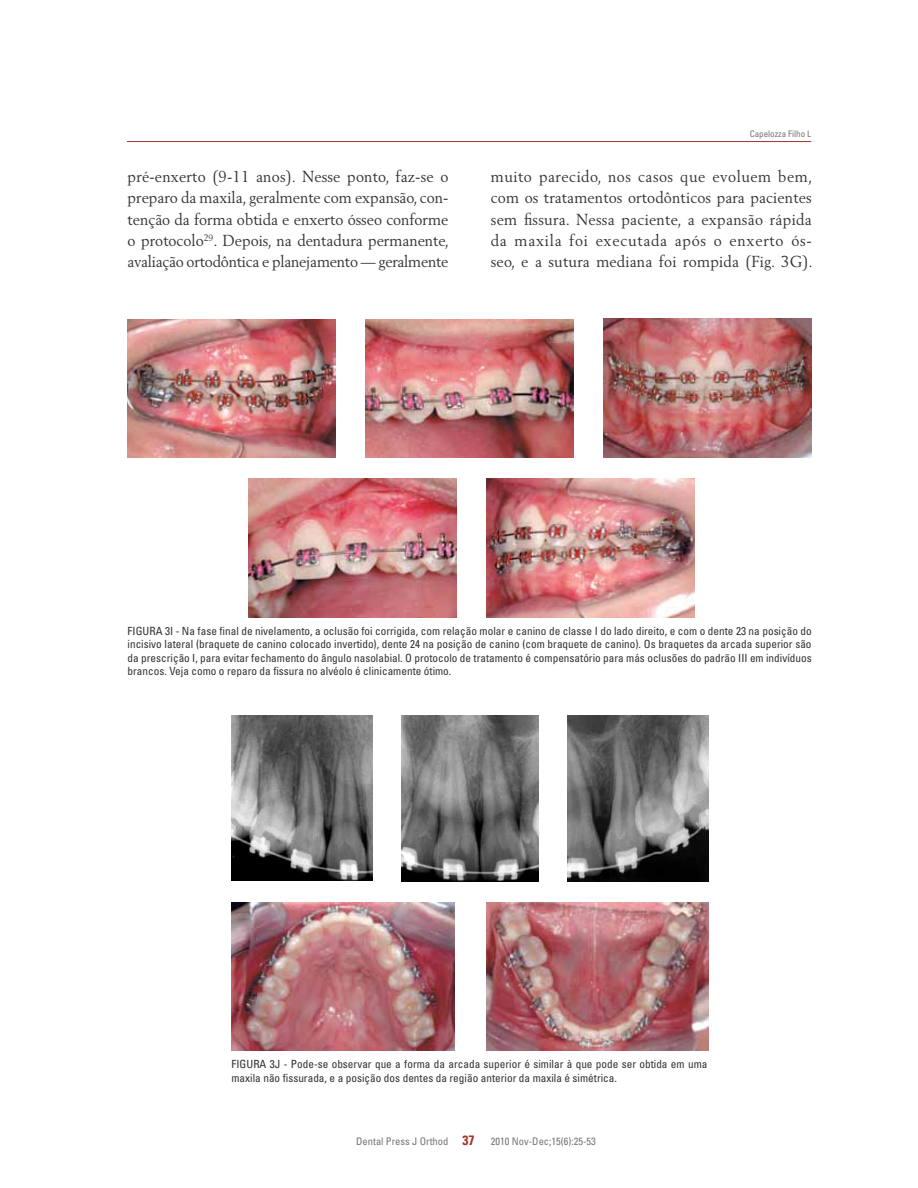
<style>
.page{position:relative;width:918px;height:1188px;background:#fff}
.page>*{position:absolute;margin:0;border:0;box-sizing:border-box;transform-origin:0 0}
.t1{font:15.75px/21.3px "Berling";color:#323232;text-align:justify;scale:.95 1}
.t2{font:condensed 11.25px/13.5px "Univers";color:#323232;text-align:justify}
.t3{font:condensed 10.5px "Univers";color:#767676}
.t4{font:condensed 9px "Univers";color:#767676}
.s1{font-weight:700;font-size:13.5px;color:#a1352a}
</style>
<div class="page">
<img style="left:249px;top:478px;width:208px;height:139px">
<img style="left:128px;top:319px;width:208px;height:139px">
<img style="left:603px;top:319px;width:209px;height:139px">
<img style="left:486px;top:478px;width:209px;height:139px">
<img style="left:366px;top:319px;width:208px;height:139px">
<img style="left:232px;top:902px;width:222px;height:149px">
<img style="left:486px;top:902px;width:223px;height:149px">
<img style="left:232px;top:715px;width:140px;height:165px">
<img style="left:401px;top:715px;width:138px;height:166px">
<img style="left:568px;top:715px;width:141px;height:166px">
<hr style="left:127px;top:141px;width:684px;height:1px;background:#a1352a">
<p class="t4" style="left:750px;top:128px;width:63px">Capelozza Filho L</p>
<p class="t1" style="left:128px;top:166px;width:340px">pré-enxerto (9-11 anos). Nesse ponto, faz-se o preparo da maxila, geralmente com expansão, con&shy;tenção da forma obtida e enxerto ósseo conforme o protocolo<sup>29</sup>. Depois, na dentadura permanente, avaliação ortodôntica e planejamento — geralmente</p>
<h1 class="t1" style="left:491px;top:166px;width:340px">muito parecido, nos casos que evoluem bem, com os tratamentos ortodônticos para pacientes sem fissura. Nessa paciente, a expansão rápida da maxila foi executada após o enxerto ós&shy;seo, e a sutura mediana foi rompida (Fig. 3G).</h1>
<p class="t2" style="left:128px;top:624px;width:686px">FIGURA 3I - Na fase final de nivelamento, a oclusão foi corrigida, com relação molar e canino de classe I do lado direito, e com o dente 23 na posição do incisivo lateral (braquete de canino colocado invertido), dente 24 na posição de canino (com braquete de canino). Os braquetes da arcada superior são da prescrição I, para evitar fechamento do ângulo nasolabial. O protocolo de tratamento é compensatório para más oclusões do padrão III em indivíduos brancos. Veja como o reparo da fissura no alvéolo é clinicamente ótimo.</p>
<p class="t2" style="left:232px;top:1057px;width:477px">FIGURA 3J - Pode-se observar que a forma da arcada superior é similar à que pode ser obtida em uma maxila não fissurada, e a posição dos dentes da região anterior da maxila é simétrica.</p>
<p class="t3" style="left:356px;top:1134px;width:241px">Dental Press J Orthod <span class="s1">37</span> 2010 Nov-Dec;15(6):25-53</p>
</div>
